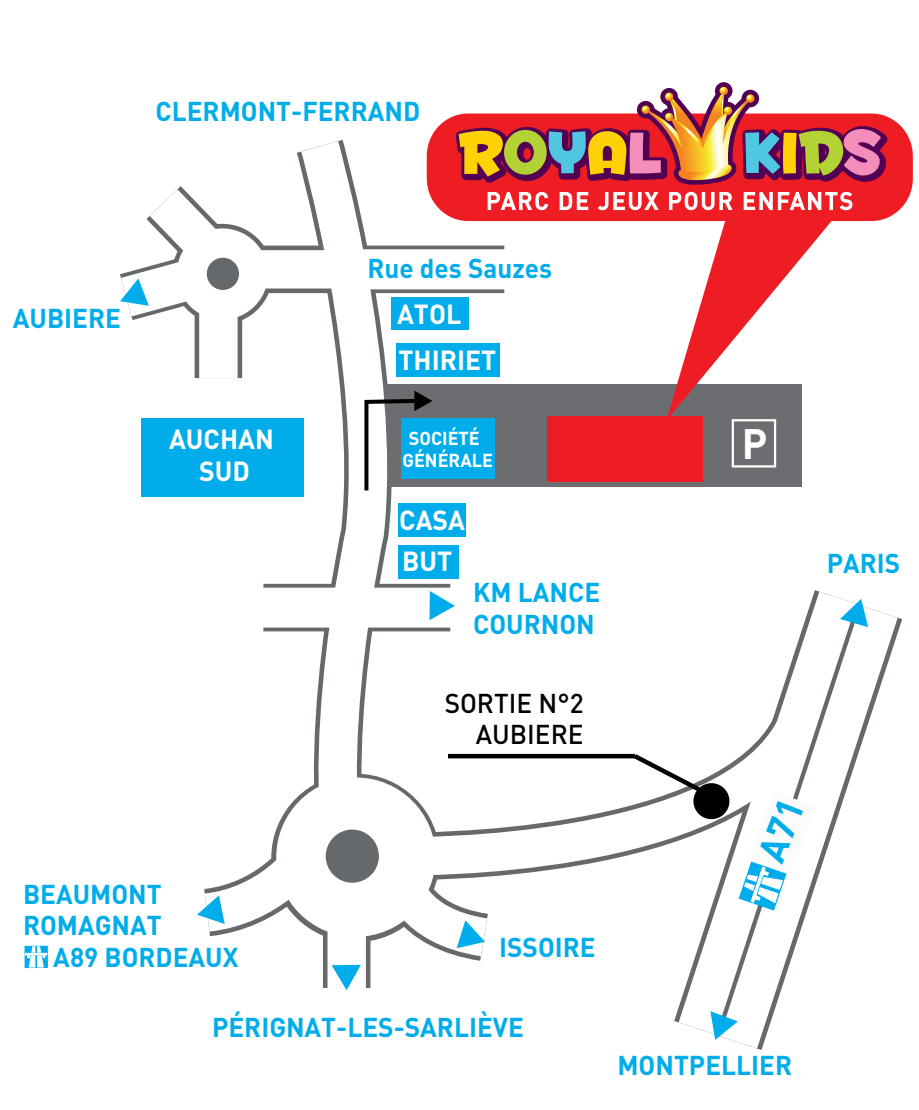
<style>
.page{position:relative;width:919px;height:1110px;background:#fff}
.page>*{position:absolute;margin:0;border:0;box-sizing:border-box;transform-origin:0 0}
.t1{font:700 42.07px "DIN Pro";color:#fff}
.t2{font:700 27.22px/31.7px "DIN Pro";color:#fff;text-align:center}
.t3{font:700 27px/31.3px "DIN Pro";color:#00adea}
.t4{font:500 27px/31.3px "DIN Pro";color:#000;text-align:right}
.t5{font:700 18.45px/21.6px "DIN Pro";color:#fff;text-align:center}
</style>
<div class="page">
<svg style="left:417px;top:246px;width:33px;height:47px"></svg>
<svg style="left:263px;top:584px;width:187px;height:47px"></svg>
<div style="left:378px;top:384px;width:424px;height:103px;background:#6b6d71"></div>
<div style="left:250px;top:588px;width:202px;height:39px;background:#fff"></div>
<div style="left:347px;top:249px;width:172px;height:40px;background:#fff"></div>
<svg style="left:281px;top:140px;width:136px;height:672px"></svg>
<div style="left:276px;top:777px;width:159px;height:160px;background:#fff;border-radius:50%"></div>
<svg style="left:369px;top:675px;width:278px;height:197px"></svg>
<svg style="left:647px;top:590px;width:240px;height:460px"></svg>
<svg style="left:194px;top:231px;width:211px;height:185px"></svg>
<svg style="left:197px;top:812px;width:341px;height:178px"></svg>
<svg style="left:429px;top:591px;width:26px;height:29px"></svg>
<svg style="left:840px;top:599px;width:28px;height:28px"></svg>
<svg style="left:710px;top:1011px;width:27px;height:29px"></svg>
<svg style="left:120px;top:148px;width:182px;height:208px"></svg>
<div style="left:427px;top:113px;width:485px;height:108px;background:#ee1d23;border-radius:42px"></div>
<svg style="left:450px;top:82px;width:445px;height:339px"></svg>
<hr style="left:448px;top:754px;width:186px;height:4px;background:#000">
<svg style="left:628px;top:750px;width:95px;height:55px"></svg>
<div style="left:693px;top:783px;width:36px;height:36px;background:#000;border-radius:50%"></div>
<div style="left:547px;top:416px;width:155px;height:65px;background:#ee1d23"></div>
<div style="left:401px;top:418px;width:93px;height:61px;background:#00adea"></div>
<div style="left:392px;top:298px;width:77px;height:32px;background:#00adea"></div>
<div style="left:142px;top:418px;width:162px;height:79px;background:#00adea"></div>
<div style="left:398px;top:545px;width:60px;height:34px;background:#00adea"></div>
<div style="left:398px;top:503px;width:68px;height:34px;background:#00adea"></div>
<div style="left:396px;top:343px;width:103px;height:34px;background:#00adea"></div>
<div style="left:731px;top:419px;width:45px;height:48px;border:2px solid #fff"></div>
<svg style="left:25px;top:946px;width:23px;height:22px"></svg>
<svg style="left:26px;top:947px;width:21px;height:20px"></svg>
<svg style="left:362px;top:391px;width:70px;height:103px"></svg>
<svg style="left:738px;top:791px;width:77px;height:119px"></svg>
<p class="t3" style="left:155px;top:94px;width:266px">CLERMONT-FERRAND</p>
<p class="t3" style="left:13px;top:302px;width:109px">AUBIERE</p>
<p class="t2" style="left:169px;top:423px;width:106px">AUCHAN<br>SUD</p>
<p class="t3" style="left:367px;top:252px;width:186px">Rue des Sauzes</p>
<p class="t2" style="left:397px;top:290px;width:101px;line-height:45.9px;text-align:left">ATOL<br>THIRIET</p>
<p class="t5" style="left:402px;top:427px;width:92px">SOCIÉTÉ<br>GÉNÉRALE</p>
<h1 class="t1" style="left:741px;top:416px;width:27px">P</h1>
<p class="t2" style="left:399px;top:503px;width:67px">CASA</p>
<p class="t2" style="left:402px;top:545px;width:52px">BUT</p>
<p class="t3" style="left:473px;top:576px;width:128px">KM LANCE<br>COURNON</p>
<p class="t4" style="left:444px;top:686px;width:140px">SORTIE N°2<br>AUBIERE</p>
<p class="t3" style="left:826px;top:547px;width:75px">PARIS</p>
<p class="t3" style="left:23px;top:877px;width:140px">BEAUMONT</p>
<p class="t3" style="left:23px;top:909px;width:140px">ROMAGNAT</p>
<p class="t3" style="left:53px;top:940px;width:187px">A89 BORDEAUX</p>
<p class="t3" style="left:499px;top:930px;width:98px">ISSOIRE</p>
<p class="t3" style="left:212px;top:1010px;width:313px">PÉRIGNAT-LES-SARLIÈVE</p>
<p class="t3" style="left:617px;top:1048px;width:176px">MONTPELLIER</p>
</div>
